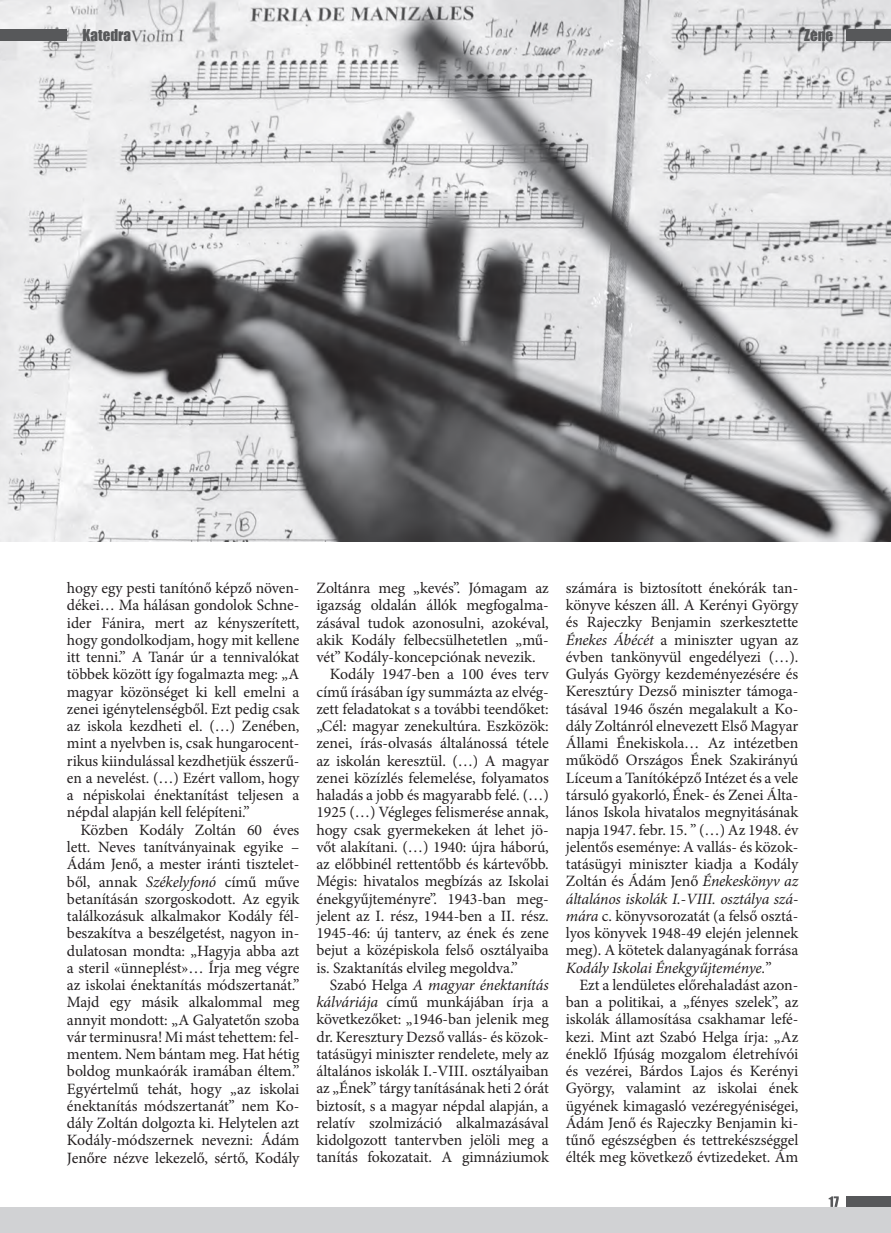
<style>
.page{position:relative;width:891px;height:1233px;background:#fff}
.page>*{position:absolute;margin:0;border:0;box-sizing:border-box;transform-origin:0 0}
.t1{font:15.75px/17.2px "Minion Pro";letter-spacing:-.005em;color:#231f20;text-align:justify}
.t2{font:italic 15.75px "Minion Pro";letter-spacing:-.015em;color:#231f20}
.t3{font:15px "Impact";color:#57585a}
.s1{font-style:italic}
.s2{font-style:normal}
</style>
<div class="page">
<div style="left:0;top:1206px;width:891px;height:26px;background:#d1d2d4"></div>
<img style="left:0;top:0;width:891px;height:541px">
<svg style="left:829px;top:1196px;width:10px;height:10px"></svg>
<div style="left:846px;top:29px;width:45px;height:12px;background:#57585a"></div>
<div style="left:846px;top:1196px;width:45px;height:10px;background:#57585a"></div>
<div style="left:0;top:29px;width:67px;height:12px;background:#57585a"></div>
<p class="t3" style="left:83px;top:24px;width:50px">Katedra</p>
<p class="t3" style="left:804px;top:24px;width:31px">Zene</p>
<p class="t1" style="left:67px;top:579px;width:234px">hogy egy pesti tanítónő képző növen&shy;dékei… Ma hálásan gondolok Schne&shy;ider Fánira, mert az kényszerített, hogy gondolkodjam, hogy mit kellene itt tenni.” A Tanár úr a tennivalókat többek között így fogalmazta meg: „A magyar közönséget ki kell emelni a zenei igénytelenségből. Ezt pedig csak az iskola kezdheti el. (…) Zenében, mint a nyelvben is, csak hungarocent&shy;rikus kiindulással kezdhetjük ésszerű&shy;en a nevelést. (…) Ezért vallom, hogy a népiskolai énektanítást teljesen a népdal alapján kell felépíteni.”</p>
<p class="t1" style="left:67px;top:821px;width:234px;text-indent:13px">Közben Kodály Zoltán 60 éves lett. Neves tanítványainak egyike – Ádám Jenő, a mester iránti tisztelet&shy;ből, annak <span class="s1">Székelyfonó</span> című műve betanításán szorgoskodott. Az egyik találkozásuk alkalmakor Kodály fél&shy;beszakítva a beszélgetést, nagyon in&shy;dulatosan mondta: „Hagyja abba azt a steril «ünneplést»… Írja meg végre az iskolai énektanítás módszertanát.” Majd egy másik alkalommal meg annyit mondott: „A Galyatetőn szoba vár terminusra! Mi mást tehettem: fel&shy;mentem. Nem bántam meg. Hat hétig boldog munkaórák iramában éltem.” Egyértelmű tehát, hogy „az iskolai énektanítás módszertanát” nem Ko&shy;dály Zoltán dolgozta ki. Helytelen azt Kodály-módszernek nevezni: Ádám Jenőre nézve lekezelő, sértő, Kodály</p>
<p class="t1" style="left:316px;top:579px;width:234px">Zoltánra meg „kevés”. Jómagam az</p>
<p class="t1" style="left:316px;top:596px;width:234px">igazság oldalán állók megfogalma-</p>
<p class="t1" style="left:316px;top:614px;width:234px">zásával tudok azonosulni, azokéval,</p>
<p class="t1" style="left:316px;top:631px;width:234px">akik Kodály felbecsülhetetlen „mű-</p>
<p class="t1" style="left:316px;top:648px;width:221px">vét” Kodály-koncepciónak nevezik.</p>
<p class="t1" style="left:330px;top:665px;width:220px">Kodály 1947-ben a 100 éves terv</p>
<p class="t1" style="left:316px;top:683px;width:234px">című írásában így summázta az elvég-</p>
<p class="t1" style="left:316px;top:700px;width:234px">zett feladatokat s a további teendőket:</p>
<p class="t1" style="left:316px;top:717px;width:234px">„Cél: magyar zenekultúra. Eszközök:</p>
<p class="t1" style="left:316px;top:734px;width:234px">zenei, írás-olvasás általánossá tétele</p>
<p class="t1" style="left:316px;top:752px;width:234px">az iskolán keresztül. (…) A magyar</p>
<p class="t1" style="left:316px;top:769px;width:234px">zenei közízlés felemelése, folyamatos</p>
<p class="t1" style="left:316px;top:786px;width:234px">haladás a jobb és magyarabb felé. (…)</p>
<p class="t1" style="left:316px;top:803px;width:234px">1925 (…) Végleges felismerése annak,</p>
<p class="t1" style="left:316px;top:821px;width:234px">hogy csak gyermekeken át lehet jö-</p>
<p class="t1" style="left:316px;top:838px;width:234px">vőt alakítani. (…) 1940: újra háború,</p>
<p class="t1" style="left:316px;top:855px;width:234px">az előbbinél rettentőbb és kártevőbb.</p>
<p class="t1" style="left:316px;top:872px;width:234px">Mégis: hivatalos megbízás az Iskolai</p>
<p class="t1" style="left:316px;top:890px;width:234px">énekgyűjteményre”. 1943-ban meg-</p>
<p class="t1" style="left:316px;top:907px;width:234px">jelent az I. rész, 1944-ben a II. rész.</p>
<p class="t1" style="left:316px;top:924px;width:234px">1945-46: új tanterv, az ének és zene</p>
<p class="t1" style="left:316px;top:941px;width:234px">bejut a középiskola felső osztályaiba</p>
<p class="t1" style="left:316px;top:959px;width:203px">is. Szaktanítás elvileg megoldva.”</p>
<p class="t2" style="left:330px;top:974px;width:220px"><span class="s2">Szabó Helga</span> A magyar énektanítás</p>
<p class="t1" style="left:316px;top:993px;width:234px"><span class="s1">kálváriája</span> című munkájában írja a</p>
<p class="t1" style="left:316px;top:1010px;width:234px">következőket: „1946-ban jelenik meg</p>
<p class="t1" style="left:316px;top:1028px;width:234px">dr. Keresztury Dezső vallás- és közok-</p>
<p class="t1" style="left:316px;top:1045px;width:234px">tatásügyi miniszter rendelete, mely az</p>
<p class="t1" style="left:316px;top:1062px;width:234px">általános iskolák I.-VIII. osztályaiban</p>
<p class="t1" style="left:316px;top:1079px;width:234px">az „Ének” tárgy tanításának heti 2 órát</p>
<p class="t1" style="left:316px;top:1097px;width:234px">biztosít, s a magyar népdal alapján, a</p>
<p class="t1" style="left:316px;top:1114px;width:234px">relatív szolmizáció alkalmazásával</p>
<p class="t1" style="left:316px;top:1131px;width:234px">kidolgozott tantervben jelöli meg a</p>
<p class="t1" style="left:316px;top:1148px;width:234px">tanítás fokozatait. A gimnáziumok</p>
<p class="t1" style="left:566px;top:579px;width:234px">számára is biztosított énekórák tan&shy;könyve készen áll. A Kerényi György és Rajeczky Benjamin szerkesztette <span class="s1">Énekes Ábécét</span> a miniszter ugyan az évben tankönyvül engedélyezi (…).<br>Gulyás György kezdeményezésére és Keresztúry Dezső miniszter támoga&shy;tásával 1946 őszén megalakult a Ko&shy;dály Zoltánról elnevezett Első Magyar Állami Énekiskola… Az intézetben működő Országos Ének Szakirányú Líceum a Tanítóképző Intézet és a vele társuló gyakorló, Ének- és Zenei Álta&shy;lános Iskola hivatalos megnyitásának napja 1947. febr. 15. ” (…) Az 1948. év jelentős eseménye: A vallás- és közok&shy;tatásügyi miniszter kiadja a Kodály Zoltán és Ádám Jenő <span class="s1">Énekeskönyv az általános iskolák I.-VIII. osztálya szá&shy;mára</span> c. könyvsorozatát (a felső osztá&shy;lyos könyvek 1948-49 elején jelennek meg). A kötetek dalanyagának forrása <span class="s1">Kodály Iskolai Énekgyűjteménye.</span>”</p>
<p class="t1" style="left:566px;top:976px;width:234px;text-indent:13px">Ezt a lendületes előrehaladást azon&shy;ban a politikai, a „fényes szelek”, az iskolák államosítása csakhamar lefé&shy;kezi. Mint azt Szabó Helga írja: „Az éneklő Ifjúság mozgalom életrehívói és vezérei, Bárdos Lajos és Kerényi György, valamint az iskolai ének ügyének kimagasló vezéregyéniségei, Ádám Jenő és Rajeczky Benjamin ki&shy;tűnő egészségben és tettrekészséggel élték meg következő évtizedeket. Ám</p>
</div>
